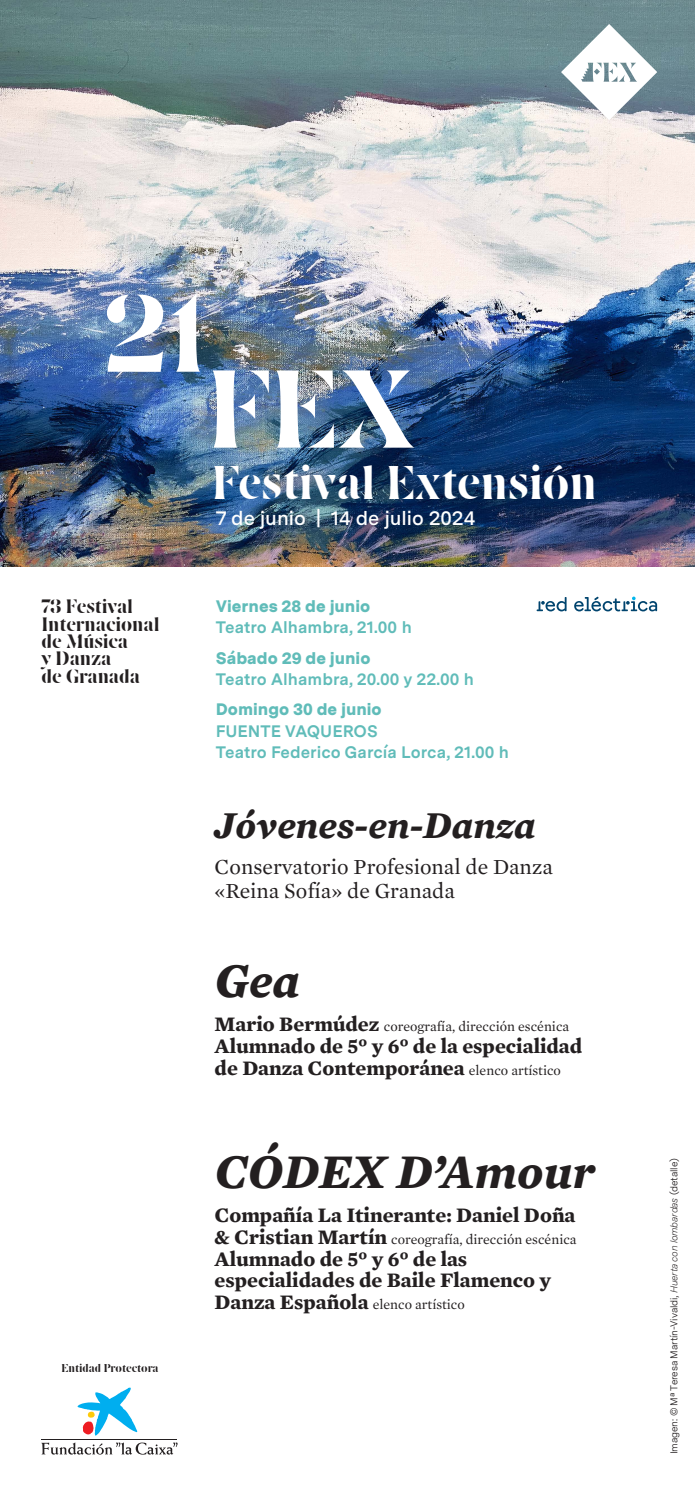
<style>
.page{position:relative;width:695px;height:1489px;background:#fff}
.page>*{position:absolute;margin:0;border:0;box-sizing:border-box;transform-origin:0 0}
.t1{font:700 112.35px "Avia";color:#fff}
.t2{font:italic 700 49px "Mercury Text G1";color:#231f20}
.t3{font:700 47.95px "Avia";color:#fff}
.Compositores{font:italic 700 38.5px "Mercury Text G1";color:#231f20}
.Compositores-2{font:21.88px "Mercury Text G1";color:#231f20}
.t4{font:700 21px/21.7px "Mercury Text G1";color:#231f20}
.t5{font:700 19.78px "Avia";color:#231f20}
.t6{font:600 19.78px "Messina Sans";color:#fff}
.Lugar_y_hora_nuevo{font:700 16.62px "Messina Sans";color:#60bcb9}
.Fecha_nuevo{font:900 16.62px "Messina Sans";color:#60bcb9}
.t7{font:14px "Mercury Text G1";color:#231f20}
.Con_la_colaboracion{font:700 11.55px "Avia";color:#231f20}
.Créditos_nuevos{font:9.97px "Messina Sans";letter-spacing:-.015em;color:#231f20}
.s1{font-weight:700;font-size:21px}
.s2{font-weight:400;font-size:14px}
.s3{font-weight:300;font-style:italic}
</style>
<div class="page">
<img style="left:0;top:0;width:694px;height:566px">
<svg style="left:561px;top:24px;width:96px;height:96px"></svg>
<svg style="left:77px;top:1387px;width:60px;height:48px"></svg>
<hr style="left:42px;top:1438px;width:135px;height:1px;background:#231f20">
<hr style="left:42px;top:1439px;width:135px;height:1px;background:#231f20">
<svg style="left:41px;top:1442px;width:137px;height:12px"></svg>
<svg style="left:536px;top:596px;width:121px;height:15px"></svg>
<p class="t1" style="left:103px;top:268px;width:105px">21</p>
<p class="t1" style="left:206px;top:344px;width:209px">FEX</p>
<p class="t3" style="left:212px;top:454px;width:386px">Festival Extensión</p>
<p class="t6" style="left:216px;top:503px;width:261px">7 de junio | 14 de julio 2024</p>
<p class="t5" style="left:41px;top:595px;width:93px">73 Festival</p>
<p class="t5" style="left:41px;top:612px;width:120px">Internacional</p>
<p class="t5" style="left:41px;top:629px;width:88px">de Música</p>
<p class="t5" style="left:41px;top:647px;width:71px">y Danza</p>
<p class="t5" style="left:41px;top:664px;width:100px">de Granada</p>
<p class="Con_la_colaboracion" style="left:61px;top:1360px;width:98px">Entidad Protectora</p>
<p class="Fecha_nuevo" style="left:216px;top:593px;width:156px">Viernes 28 de junio</p>
<p class="Lugar_y_hora_nuevo" style="left:216px;top:614px;width:197px">Teatro Alhambra, 21.00 h</p>
<p class="Fecha_nuevo" style="left:216px;top:645px;width:156px">Sábado 29 de junio</p>
<p class="Lugar_y_hora_nuevo" style="left:216px;top:666px;width:260px">Teatro Alhambra, 20.00 y 22.00 h</p>
<p class="Fecha_nuevo" style="left:216px;top:697px;width:167px">Domingo 30 de junio</p>
<p class="Lugar_y_hora_nuevo" style="left:216px;top:718px;width:163px">FUENTE VAQUEROS</p>
<p class="Lugar_y_hora_nuevo" style="left:216px;top:739px;width:295px">Teatro Federico García Lorca, 21.00 h</p>
<p class="Compositores" style="left:214px;top:802px;width:322px">Jóvenes-en-Danza</p>
<p class="Compositores-2" style="left:214px;top:854px;width:340px">Conservatorio Profesional de Danza</p>
<p class="Compositores-2" style="left:214px;top:877px;width:242px">«Reina Sofía» de Granada</p>
<p class="t2" style="left:214px;top:951px;width:87px">Gea</p>
<p class="t7" style="left:214px;top:1018px;width:356px"><span class="s1">Mario Bermúdez</span> coreografía, dirección escénica</p>
<p class="t4" style="left:214px;top:1034px;width:369px">Alumnado de 5º y 6º de la especialidad de Danza Contemporánea <span class="s2">elenco artístico</span></p>
<p class="t2" style="left:214px;top:1141px;width:381px">CÓDEX D’Amour</p>
<p class="t4" style="left:214px;top:1204px;width:362px">Compañía La Itinerante: Daniel Doña</p>
<p class="t7" style="left:214px;top:1230px;width:363px"><span class="s1">&amp; Cristian Martín</span> coreografía, dirección escénica</p>
<p class="t4" style="left:214px;top:1247px;width:338px">Alumnado de 5º y 6º de las especialidades de Baile Flamenco y</p>
<p class="t7" style="left:214px;top:1295px;width:252px"><span class="s1">Danza Española</span> elenco artístico</p>
<p class="Créditos_nuevos" style="left:666px;top:1453px;width:297px;rotate:-90deg">Imagen: © Mª Teresa Martín-Vivaldi, <span class="s3">Huerta con lombardas</span> (detalle)</p>
</div>
